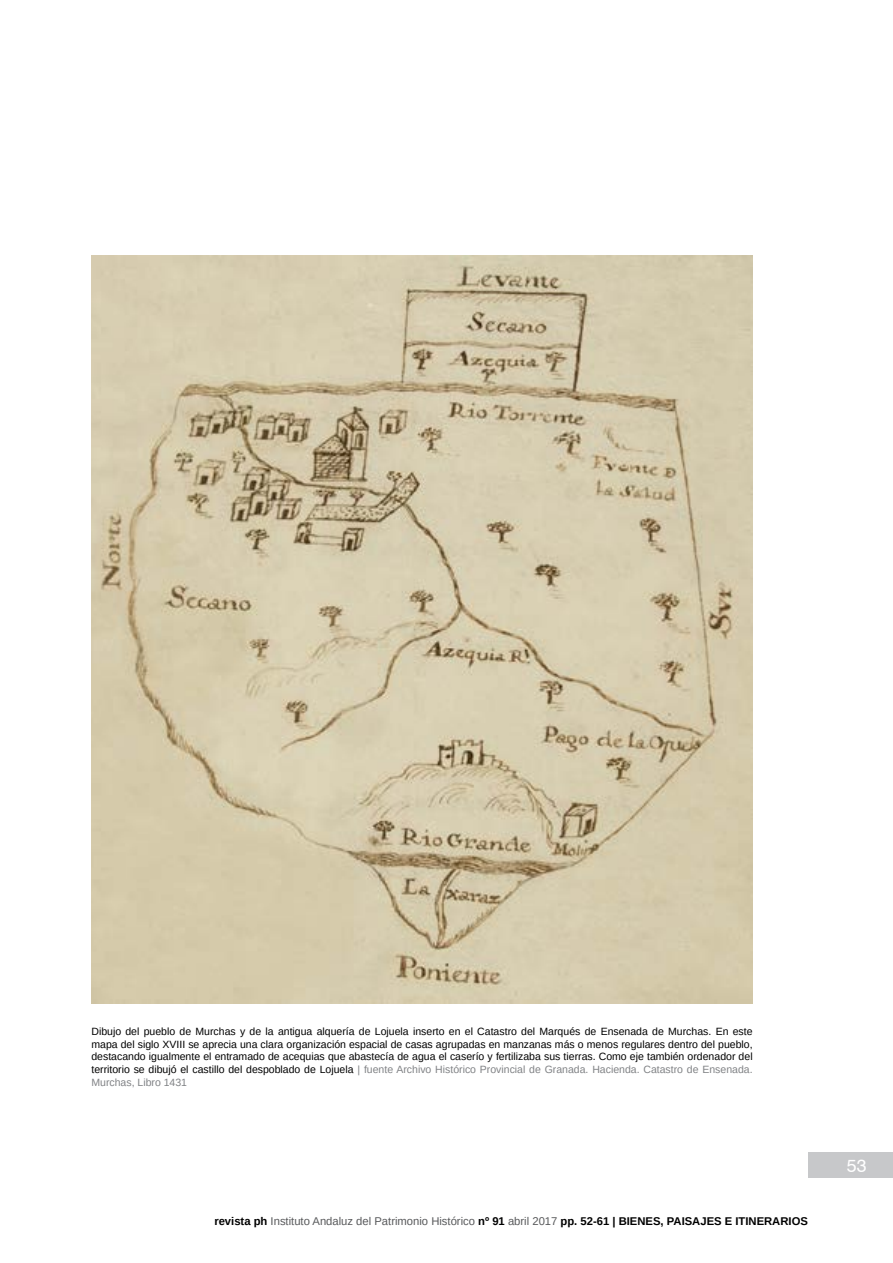
<style>
.page{position:relative;width:893px;height:1263px;background:#fff}
.page>*{position:absolute;margin:0;border:0;box-sizing:border-box;transform-origin:0 0}
.t1{font:18px "Swiss 721 BT";color:#fff}
.t2{font:700 11.25px "Arimo";color:#000}
.t3{font:10.5px/12.6px "Arimo";color:#000;text-align:justify}
.s1{color:#808285}
.s2{font-weight:400;color:#58595b}
</style>
<div class="page">
<div style="left:808px;top:1152px;width:85px;height:26px;background:#c7c8ca"></div>
<img style="left:91px;top:255px;width:662px;height:748px">
<p class="t3" style="left:91px;top:1025px;width:663px">Dibujo del pueblo de Murchas y de la antigua alquería de Lojuela inserto en el Catastro del Marqués de Ensenada de Murchas. En este mapa del siglo XVIII se aprecia una clara organización espacial de casas agrupadas en manzanas más o menos regulares dentro del pueblo, destacando igualmente el entramado de acequias que abastecía de agua el caserío y fertilizaba sus tierras. Como eje también ordenador del territorio se dibujó el castillo del despoblado de Lojuela <span class="s1">| fuente Archivo Histórico Provincial de Granada. Hacienda. Catastro de Ensenada.<br>Murchas, Libro 1431</span></p>
<p class="t2" style="left:214px;top:1213px;width:595px">revista ph <span class="s2">Instituto Andaluz del Patrimonio Histórico</span> nº 91 <span class="s2">abril 2017</span> pp. 52-61 | BIENES, PAISAJES E ITINERARIOS</p>
<h1 class="t1" style="left:847px;top:1154px;width:21px">53</h1>
</div>
